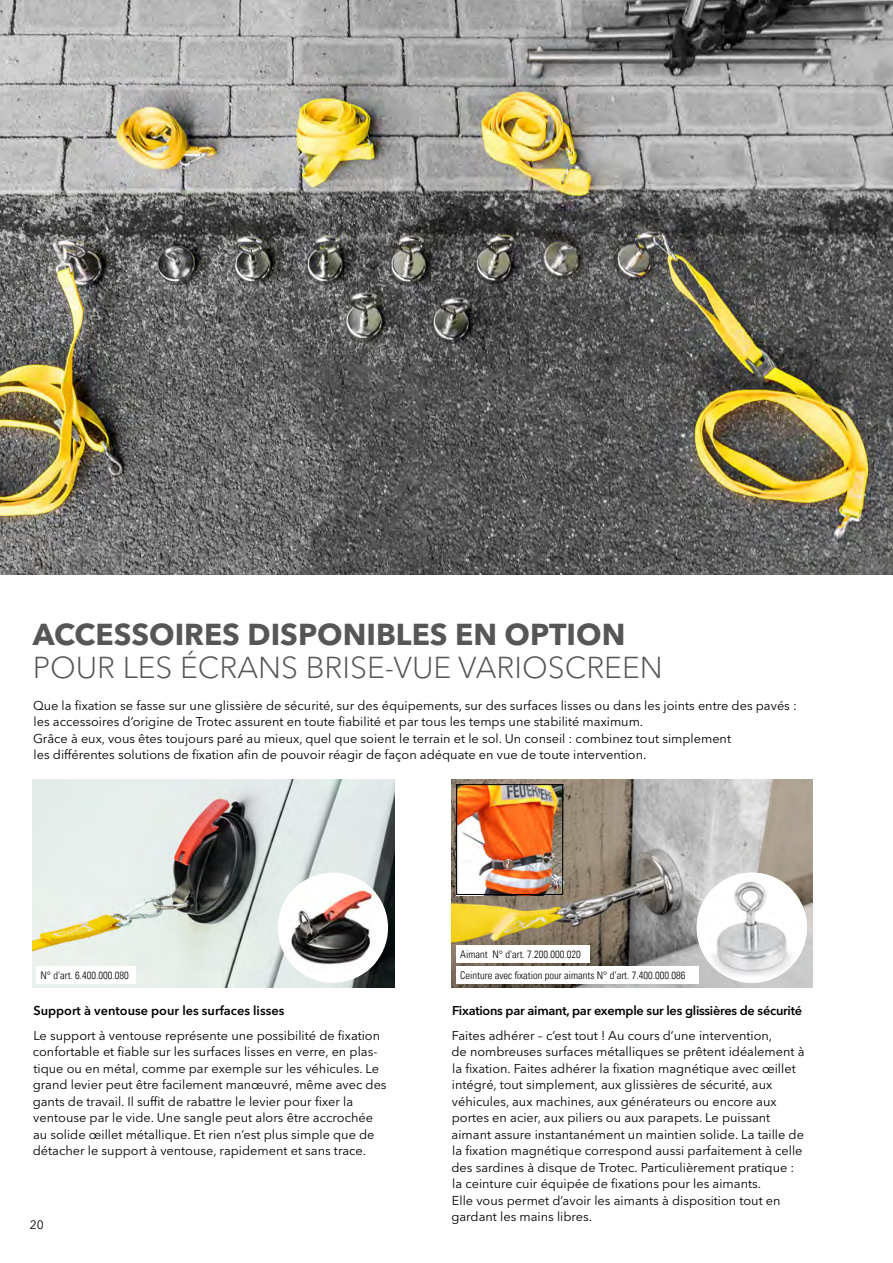
<style>
.page{position:relative;width:893px;height:1263px;background:#fff}
.page>*{position:absolute;margin:0;border:0;box-sizing:border-box;transform-origin:0 0}
.t1{font:300 30px "Avenir Next W1 G";color:#565656}
.t2{font:700 30px "Avenir Next W1 G";color:#565656}
.t3{font:12.75px/16.5px "Avenir Next W1 G";color:#000}
.t4{font:600 12.75px "Avenir Next W1 G";letter-spacing:-.02em;color:#000}
.t5{font:600 12.75px "Avenir Next W1 G";color:#000}
.t6{font:12px "Avenir Next W1 G";color:#000}
.t7{font:10.5px "Univers Com 47 Light Cond";color:#000}
</style>
<div class="page">
<img style="left:0;top:0;width:893px;height:574px">
<img style="left:451px;top:779px;width:362px;height:209px">
<img style="left:697px;top:872px;width:110px;height:111px;border-radius:55px">
<img style="left:33px;top:779px;width:361px;height:209px">
<div style="left:278px;top:872px;width:110px;height:111px;background:#fff;border-radius:50%"></div>
<img style="left:287px;top:882px;width:89px;height:89px">
<img style="left:458px;top:786px;width:103px;height:107px">
<div style="left:456px;top:784px;width:107px;height:111px;border:1px solid #000"></div>
<div style="left:36px;top:967px;width:100px;height:17px;background:#fff"></div>
<div style="left:456px;top:967px;width:242px;height:17px;background:#fff"></div>
<div style="left:456px;top:945px;width:134px;height:17px;background:#fff"></div>
<h1 class="t2" style="left:33px;top:616px;width:594px">ACCESSOIRES DISPONIBLES EN OPTION</h1>
<h1 class="t1" style="left:33px;top:649px;width:632px">POUR LES ÉCRANS BRISE-VUE VARIOSCREEN</h1>
<p class="t3" style="left:33px;top:697px;width:765px">Que la fixation se fasse sur une glissière de sécurité, sur des équipements, sur des surfaces lisses ou dans les joints entre des pavés : les accessoires d’origine de Trotec assurent en toute fiabilité et par tous les temps une stabilité maximum.<br>Grâce à eux, vous êtes toujours paré au mieux, quel que soient le terrain et le sol. Un conseil : combinez tout simplement<br>les différentes solutions de fixation afin de pouvoir réagir de façon adéquate en vue de toute intervention.</p>
<p class="t7" style="left:460px;top:948px;width:122px">Aimant N° d'art. 7.200.000.020</p>
<p class="t7" style="left:40px;top:969px;width:90px">N° d'art. 6.400.000.080</p>
<p class="t7" style="left:460px;top:969px;width:227px">Ceinture avec fixation pour aimants N° d’art. 7.400.000.086</p>
<p class="t5" style="left:33px;top:1003px;width:252px">Support à ventouse pour les surfaces lisses</p>
<p class="t3" style="left:33px;top:1027px;width:355px">Le support à ventouse représente une possibilité de fixation confortable et fiable sur les surfaces lisses en verre, en plas&shy;tique ou en métal, comme par exemple sur les véhicules. Le grand levier peut être facilement manœuvré, même avec des gants de travail. Il suffit de rabattre le levier pour fixer la ventouse par le vide. Une sangle peut alors être accrochée au solide œillet métallique. Et rien n’est plus simple que de détacher le support à ventouse, rapidement et sans trace.</p>
<p class="t4" style="left:452px;top:1003px;width:351px">Fixations par aimant, par exemple sur les glissières de sécurité</p>
<p class="t3" style="left:451px;top:1027px;width:355px">Faites adhérer – c’est tout ! Au cours d’une intervention,<br>de nombreuses surfaces métalliques se prêtent idéalement à la fixation. Faites adhérer la fixation magnétique avec œillet intégré, tout simplement, aux glissières de sécurité, aux véhicules, aux machines, aux générateurs ou encore aux portes en acier, aux piliers ou aux parapets. Le puissant aimant assure instantanément un maintien solide. La taille de la fixation magnétique correspond aussi parfaitement à celle des sardines à disque de Trotec. Particulièrement pratique : la ceinture cuir équipée de fixations pour les aimants.<br>Elle vous permet d’avoir les aimants à disposition tout en gardant les mains libres.</p>
<p class="t6" style="left:30px;top:1218px;width:15px">20</p>
</div>
